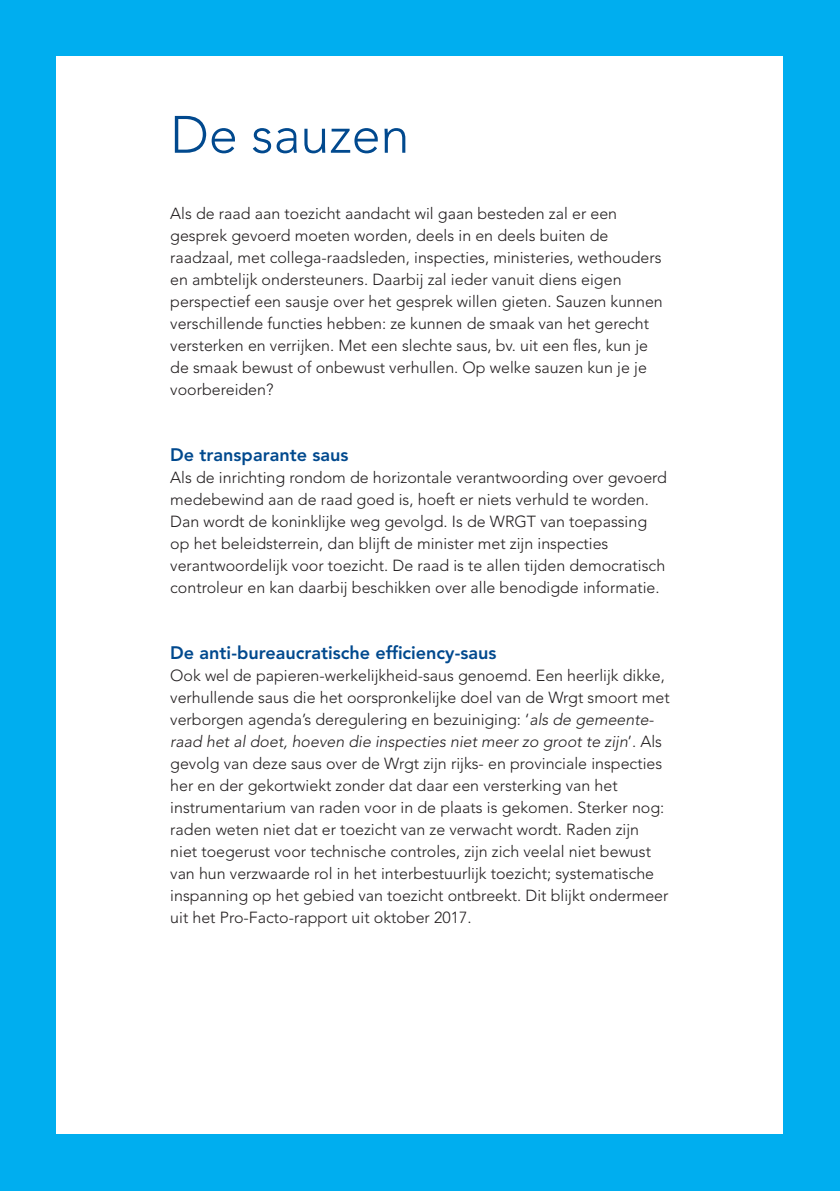
<style>
.page{position:relative;width:840px;height:1191px;background:#fff}
.page>*{position:absolute;margin:0;border:0;box-sizing:border-box;transform-origin:0 0}
.t1{font:300 52px "Avenir LT Std";color:#01498e}
.t2{font:800 18px "Avenir LT Std";color:#01498e}
.t3{font:300 16px/22px "Avenir LT Std";color:#231f20}
.s1{font-style:italic}
</style>
<div class="page">
<div style="left:0;top:0;width:839px;height:1191px;background:#00aeef"></div>
<div style="left:57px;top:56px;width:725px;height:1077px;background:#fff"></div>
<h1 class="t1" style="left:170px;top:104px;width:240px">De sauzen</h1>
<p class="t3" style="left:170px;top:202px;width:494px">Als de raad aan toezicht aandacht wil gaan besteden zal er een gesprek gevoerd moeten worden, deels in en deels buiten de raadzaal, met collega-raadsleden, inspecties, ministeries, wethouders en ambtelijk ondersteuners. Daarbij zal ieder vanuit diens eigen perspectief een sausje over het gesprek willen gieten. Sauzen kunnen verschillende functies hebben: ze kunnen de smaak van het gerecht versterken en verrijken. Met een slechte saus, bv. uit een fles, kun je de smaak bewust of onbewust verhullen. Op welke sauzen kun je je voorbereiden?</p>
<p class="t2" style="left:170px;top:444px;width:179px">De transparante saus</p>
<p class="t3" style="left:170px;top:466px;width:498px">Als de inrichting rondom de horizontale verantwoording over gevoerd medebewind aan de raad goed is, hoeft er niets verhuld te worden.<br>Dan wordt de koninklijke weg gevolgd. Is de WRGT van toepassing op het beleidsterrein, dan blijft de minister met zijn inspecties verantwoordelijk voor toezicht. De raad is te allen tijden democratisch controleur en kan daarbij beschikken over alle benodigde informatie.</p>
<p class="t2" style="left:170px;top:642px;width:327px">De anti-bureaucratische efficiency-saus</p>
<p class="t3" style="left:170px;top:664px;width:500px">Ook wel de papieren-werkelijkheid-saus genoemd. Een heerlijk dikke, verhullende saus die het oorspronkelijke doel van de Wrgt smoort met verborgen agenda’s deregulering en bezuiniging: ‘<span class="s1">als de gemeente&shy;raad het al doet, hoeven die inspecties niet meer zo groot te zijn</span>’. Als gevolg van deze saus over de Wrgt zijn rijks- en provinciale inspecties her en der gekortwiekt zonder dat daar een versterking van het instrumentarium van raden voor in de plaats is gekomen. Sterker nog: raden weten niet dat er toezicht van ze verwacht wordt. Raden zijn niet toegerust voor technische controles, zijn zich veelal niet bewust van hun verzwaarde rol in het interbestuurlijk toezicht; systematische inspanning op het gebied van toezicht ontbreekt. Dit blijkt ondermeer uit het Pro-Facto-rapport uit oktober 2017.</p>
</div>
